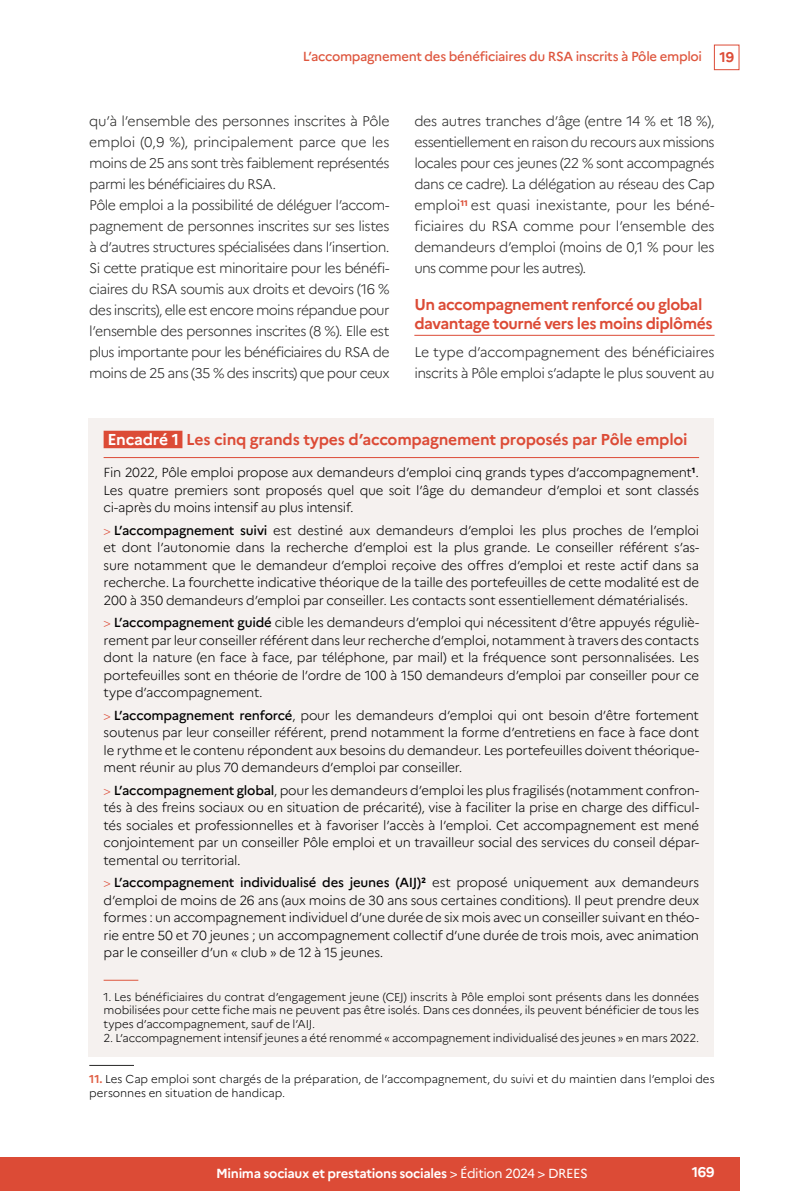
<style>
.page{position:relative;width:794px;height:1191px;background:#fff}
.page>*{position:absolute;margin:0;border:0;box-sizing:border-box;transform-origin:0 0}
.Titre_2__Inter{font:700 15.75px/19.2px "Marianne";letter-spacing:-.03em;color:#dc4b36}
.ENC_titre{font:700 15.75px "Marianne";letter-spacing:-.015em;color:#dc4b36}
.Texte{font:300 14px/21px "Marianne";letter-spacing:-.04em;color:#272726;text-align:justify}
.t1{font:700 14px "Marianne";color:#fff}
.ENC_texte{font:300 13.12px/17.5px "Marianne";letter-spacing:-.02em;color:#000;text-align:justify}
.t2{font:500 13.12px "Marianne";letter-spacing:-.025em;color:#de563e}
.t3{font:700 13.12px "Marianne";letter-spacing:-.025em;color:#fff}
.t4{font:300 11.38px/13.7px "Marianne";letter-spacing:-.01em;color:#000}
.s1{font-weight:700;font-size:14px;color:#dc4b36}
.s2{color:#fff}
.s3{font-size:12.25px;color:#dc4b36}
.s4{font-weight:500}
.s5{font-weight:700;color:#e06046}
.s6{font-weight:400}
</style>
<div class="page">
<div style="left:714px;top:45px;width:25px;height:25px;border:1px solid #dc4b36"></div>
<div style="left:0;top:1157px;width:739px;height:34px;background:#dc4b36"></div>
<hr style="left:414px;top:335px;width:300px;height:1px;background:#dc4b36">
<hr style="left:89px;top:1065px;width:45px;height:1px;background:#272726">
<div style="left:89px;top:418px;width:625px;height:638px;background:#f5f1ef"></div>
<hr style="left:104px;top:457px;width:595px;height:1px;background:#dc4b36">
<div style="left:104px;top:431px;width:78px;height:17px;background:#dc4b36"></div>
<hr style="left:104px;top:979px;width:34px;height:1px;background:#de563e">
<p class="t2" style="left:303px;top:49px;width:433px">L’accompagnement des bénéficiaires du RSA inscrits à Pôle emploi <span class="s1">19</span></p>
<p class="Texte" style="left:89px;top:111px;width:302px">qu’à l’ensemble des personnes inscrites à Pôle emploi (0,9 %), principalement parce que les moins de 25 ans sont très faiblement représentés parmi les bénéficiaires du RSA.</p>
<p class="Texte" style="left:89px;top:195px;width:302px">Pôle emploi a la possibilité de déléguer l’accom&shy;pagnement de personnes inscrites sur ses listes à d’autres structures spécialisées dans l’insertion.<br>Si cette pratique est minoritaire pour les bénéfi&shy;ciaires du RSA soumis aux droits et devoirs (16 % des inscrits), elle est encore moins répandue pour l’ensemble des personnes inscrites (8 %). Elle est plus importante pour les bénéficiaires du RSA de moins de 25 ans (35 % des inscrits) que pour ceux</p>
<p class="Texte" style="left:414px;top:111px;width:302px">des autres tranches d’âge (entre 14 % et 18 %), essentiellement en raison du recours aux missions locales pour ces jeunes (22 % sont accompagnés dans ce cadre). La délégation au réseau des Cap emploi<sup>11</sup> est quasi inexistante, pour les béné&shy;ficiaires du RSA comme pour l’ensemble des demandeurs d’emploi (moins de 0,1 % pour les uns comme pour les autres).</p>
<p class="Titre_2__Inter" style="left:414px;top:295px;width:300px">Un accompagnement renforcé ou global davantage tourné vers les moins diplômés</p>
<p class="Texte" style="left:414px;top:342px;width:302px">Le type d’accompagnement des bénéficiaires inscrits à Pôle emploi s’adapte le plus souvent au</p>
<p class="ENC_titre" style="left:107px;top:429px;width:581px"><span class="s2">Encadré 1</span> Les cinq grands types d’accompagnement proposés par Pôle emploi</p>
<p class="ENC_texte" style="left:104px;top:463px;width:597px">Fin 2022, Pôle emploi propose aux demandeurs d’emploi cinq grands types d’accompagnement<sup>1</sup>.<br>Les quatre premiers sont proposés quel que soit l’âge du demandeur d’emploi et sont classés ci-après du moins intensif au plus intensif.</p>
<p class="ENC_texte" style="left:104px;top:521px;width:597px"><span class="s3">&gt;</span> <span class="s4">L’accompagnement suivi</span> est destiné aux demandeurs d’emploi les plus proches de l’emploi et dont l’autonomie dans la recherche d’emploi est la plus grande. Le conseiller référent s’as&shy;sure notamment que le demandeur d’emploi reçoive des offres d’emploi et reste actif dans sa recherche. La fourchette indicative théorique de la taille des portefeuilles de cette modalité est de 200 à 350 demandeurs d’emploi par conseiller. Les contacts sont essentiellement dématérialisés.</p>
<p class="ENC_texte" style="left:104px;top:613px;width:597px"><span class="s3">&gt;</span> <span class="s4">L’accompagnement guidé</span> cible les demandeurs d’emploi qui nécessitent d’être appuyés réguliè&shy;rement par leur conseiller référent dans leur recherche d’emploi, notamment à travers des contacts dont la nature (en face à face, par téléphone, par mail) et la fréquence sont personnalisées. Les portefeuilles sont en théorie de l’ordre de 100 à 150 demandeurs d’emploi par conseiller pour ce type d’accompagnement.</p>
<p class="ENC_texte" style="left:104px;top:706px;width:597px"><span class="s3">&gt;</span> <span class="s4">L’accompagnement renforcé</span>, pour les demandeurs d’emploi qui ont besoin d’être fortement soutenus par leur conseiller référent, prend notamment la forme d’entretiens en face à face dont le rythme et le contenu répondent aux besoins du demandeur. Les portefeuilles doivent théorique&shy;ment réunir au plus 70 demandeurs d’emploi par conseiller.</p>
<p class="ENC_texte" style="left:104px;top:781px;width:597px"><span class="s3">&gt;</span> <span class="s4">L’accompagnement global</span>, pour les demandeurs d’emploi les plus fragilisés (notamment confron&shy;tés à des freins sociaux ou en situation de précarité), vise à faciliter la prise en charge des difficul&shy;tés sociales et professionnelles et à favoriser l’accès à l’emploi. Cet accompagnement est mené conjointement par un conseiller Pôle emploi et un travailleur social des services du conseil dépar&shy;temental ou territorial.</p>
<p class="ENC_texte" style="left:104px;top:873px;width:597px"><span class="s3">&gt;</span> <span class="s4">L’accompagnement individualisé des jeunes (AIJ)</span><sup>2</sup> est proposé uniquement aux demandeurs d’emploi de moins de 26 ans (aux moins de 30 ans sous certaines conditions). Il peut prendre deux formes : un accompagnement individuel d’une durée de six mois avec un conseiller suivant en théo&shy;rie entre 50 et 70 jeunes ; un accompagnement collectif d’une durée de trois mois, avec animation par le conseiller d’un « club » de 12 à 15 jeunes.</p>
<p class="t4" style="left:104px;top:989px;width:597px;text-align:justify">1. Les bénéficiaires du contrat d’engagement jeune (CEJ) inscrits à Pôle emploi sont présents dans les données mobilisées pour cette fiche mais ne peuvent pas être isolés. Dans ces données, ils peuvent bénéficier de tous les types d’accompagnement, sauf de l’AIJ.</p>
<p class="t4" style="left:104px;top:1030px;width:597px">2. L’accompagnement intensif jeunes a été renommé « accompagnement individualisé des jeunes » en mars 2022.</p>
<p class="t4" style="left:89px;top:1072px;width:627px"><span class="s5">11.</span> Les Cap emploi sont chargés de la préparation, de l’accompagnement, du suivi et du maintien dans l’emploi des personnes en situation de handicap.</p>
<p class="t3" style="left:216px;top:1165px;width:373px">Minima sociaux et prestations sociales <span class="s6">&gt; Édition 2024 &gt; DREES</span></p>
<p class="t1" style="left:691px;top:1163px;width:24px">169</p>
</div>
